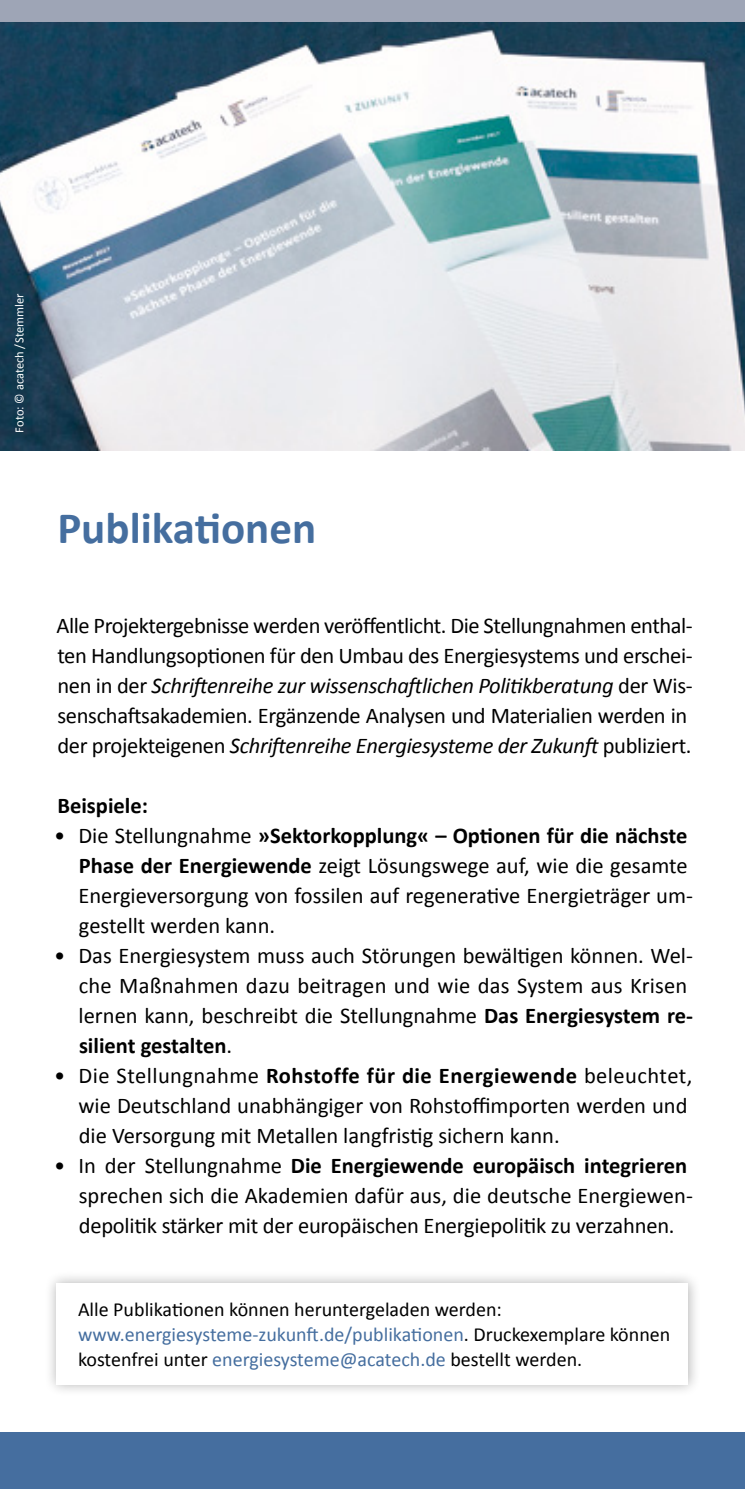
<style>
.page{position:relative;width:745px;height:1489px;background:#fff}
.page>*{position:absolute;margin:0;border:0;box-sizing:border-box;transform-origin:0 0}
.t1{font:700 45px "Calibri";color:#456e9f}
.t2{font:22.5px/30px "Calibri";color:#000}
.t3{font:700 22.5px "Calibri";color:#000}
.t4{font:20px/25px "Calibri";color:#000}
.t5{font:12.5px "Calibri";color:#fff}
.s1{font-style:italic}
.s2{font-weight:700}
.s3{color:#456e9f}
</style>
<div class="page">
<div style="left:0;top:1431px;width:744px;height:57px;background:#456e9f"></div>
<img style="left:0;top:21px;width:744px;height:429px">
<div style="left:0;top:0;width:744px;height:21px;background:#9ea5b6"></div>
<div style="left:44px;top:1271px;width:656px;height:126px;background:#000;opacity:.3"></div>
<div style="left:57px;top:1283px;width:630px;height:101px;background:#fff"></div>
<p class="t5" style="left:12px;top:432px;width:140px;rotate:-90deg">Foto: © acatech/ Stemmler</p>
<h1 class="t1" style="left:57px;top:499px;width:260px">Publikationen</h1>
<p class="t2" style="left:56px;top:609px;width:637px">Alle Projektergebnisse werden veröffentlicht. Die Stellungnahmen enthal&shy;ten Handlungsoptionen für den Umbau des Energiesystems und erschei&shy;nen in der <span class="s1">Schriftenreihe zur wissenschaftlichen Politikberatung</span> der Wis&shy;senschaftsakademien. Ergänzende Analysen und Materialien werden in der projekteigenen <span class="s1">Schriftenreihe Energiesysteme der Zukunft</span> publiziert.</p>
<p class="t3" style="left:57px;top:791px;width:92px">Beispiele:</p>
<p class="t2" style="left:78px;top:819px;width:615px;text-indent:-24px">• Die Stellungnahme <span class="s2">»Sektorkopplung« – Optionen für die nächste Phase der Energiewende</span> zeigt Lösungswege auf, wie die gesamte Energieversorgung von fossilen auf regenerative Energieträger um&shy;gestellt werden kann.</p>
<p class="t2" style="left:79px;top:939px;width:615px;text-indent:-24px">• Das Energiesystem muss auch Störungen bewältigen können. Wel&shy;che Maßnahmen dazu beitragen und wie das System aus Krisen lernen kann, beschreibt die Stellungnahme <span class="s2">Das Energiesystem re&shy;silient gestalten</span>.</p>
<p class="t2" style="left:78px;top:1059px;width:615px;text-indent:-24px">• Die Stellungnahme <span class="s2">Rohstoffe für die Energiewende</span> beleuchtet, wie Deutschland unabhängiger von Rohstoffimporten werden und die Versorgung mit Metallen langfristig sichern kann.</p>
<p class="t2" style="left:79px;top:1149px;width:615px;text-indent:-24px">• In der Stellungnahme <span class="s2">Die Energiewende europäisch integrieren </span>sprechen sich die Akademien dafür aus, die deutsche Energiewen&shy;depolitik stärker mit der europäischen Energiepolitik zu verzahnen.</p>
<p class="t4" style="left:78px;top:1296px;width:593px">Alle Publikationen können heruntergeladen werden: <span class="s3">www.energiesysteme-zukunft.de/publikationen</span>. Druckexemplare können kostenfrei unter <span class="s3">energiesysteme@acatech.de</span> bestellt werden.</p>
</div>
